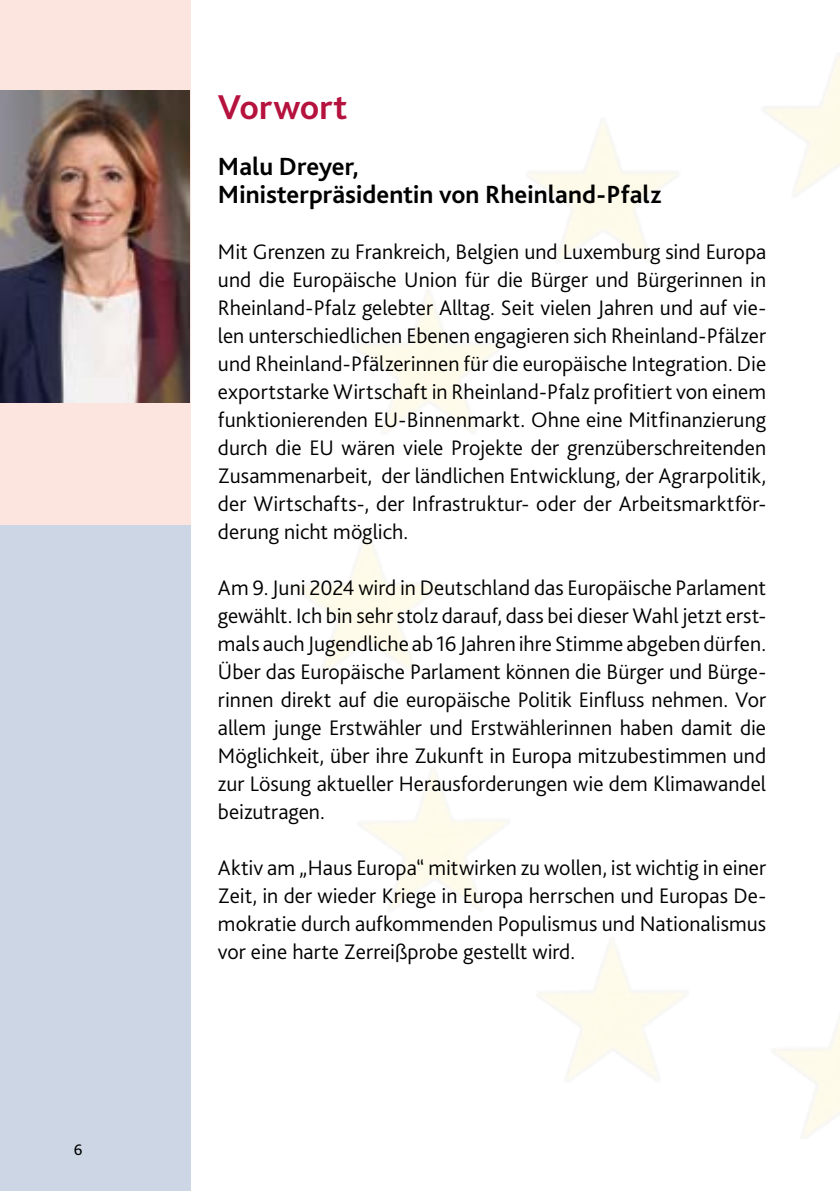
<style>
.page{position:relative;width:840px;height:1191px;background:#fff}
.page>*{position:absolute;margin:0;border:0;box-sizing:border-box;transform-origin:0 0}
.t1{font:700 36px "Bliss 2";color:#b5123e}
.t2{font:700 26px/28px "Bliss 2";color:#000}
.t3{font:300 22px/28px "Bliss 2";color:#000;text-align:justify}
.t4{font:16px "Bliss 2";color:#000}
</style>
<div class="page">
<div style="left:0;top:0;width:190px;height:525px;background:#fce4df"></div>
<div style="left:0;top:525px;width:190px;height:666px;background:#ccd6e4"></div>
<img style="left:0;top:91px;width:189px;height:311px">
<p class="t4" style="left:74px;top:1139px;width:10px">6</p>
<h1 class="t1" style="left:218px;top:84px;width:131px">Vorwort</h1>
<p class="t2" style="left:218px;top:151px;width:444px">Malu Dreyer,<br>Ministerpräsidentin von Rheinland-Pfalz</p>
<p class="t3" style="left:218px;top:237px;width:549px">Mit Grenzen zu Frankreich, Belgien und Luxemburg sind Europa und die Europäische Union für die Bürger und Bürgerinnen in Rheinland-Pfalz gelebter Alltag. Seit vielen Jahren und auf vie&shy;len unterschiedlichen Ebenen engagieren sich Rheinland-Pfälzer und Rheinland-Pfälzerinnen für die europäische Integration. Die exportstarke Wirtschaft in Rheinland-Pfalz profitiert von einem funktionierenden EU-Binnenmarkt. Ohne eine Mitfinanzierung durch die EU wären viele Projekte der grenzüberschreitenden Zusammenarbeit, der ländlichen Entwicklung, der Agrarpolitik, der Wirtschafts-, der Infrastruktur- oder der Arbeitsmarktför&shy;derung nicht möglich.</p>
<p class="t3" style="left:218px;top:573px;width:549px">Am 9. Juni 2024 wird in Deutschland das Europäische Parlament gewählt. Ich bin sehr stolz darauf, dass bei dieser Wahl jetzt erst&shy;mals auch Jugendliche ab 16 Jahren ihre Stimme abgeben dürfen.<br>Über das Europäische Parlament können die Bürger und Bürge&shy;rinnen direkt auf die europäische Politik Einfluss nehmen. Vor allem junge Erstwähler und Erstwählerinnen haben damit die Möglichkeit, über ihre Zukunft in Europa mitzubestimmen und zur Lösung aktueller Herausforderungen wie dem Klimawandel beizutragen.</p>
<p class="t3" style="left:218px;top:853px;width:549px">Aktiv am „Haus Europa“ mitwirken zu wollen, ist wichtig in einer Zeit, in der wieder Kriege in Europa herrschen und Europas De&shy;mokratie durch aufkommenden Populismus und Nationalismus vor eine harte Zerreißprobe gestellt wird.</p>
</div>
